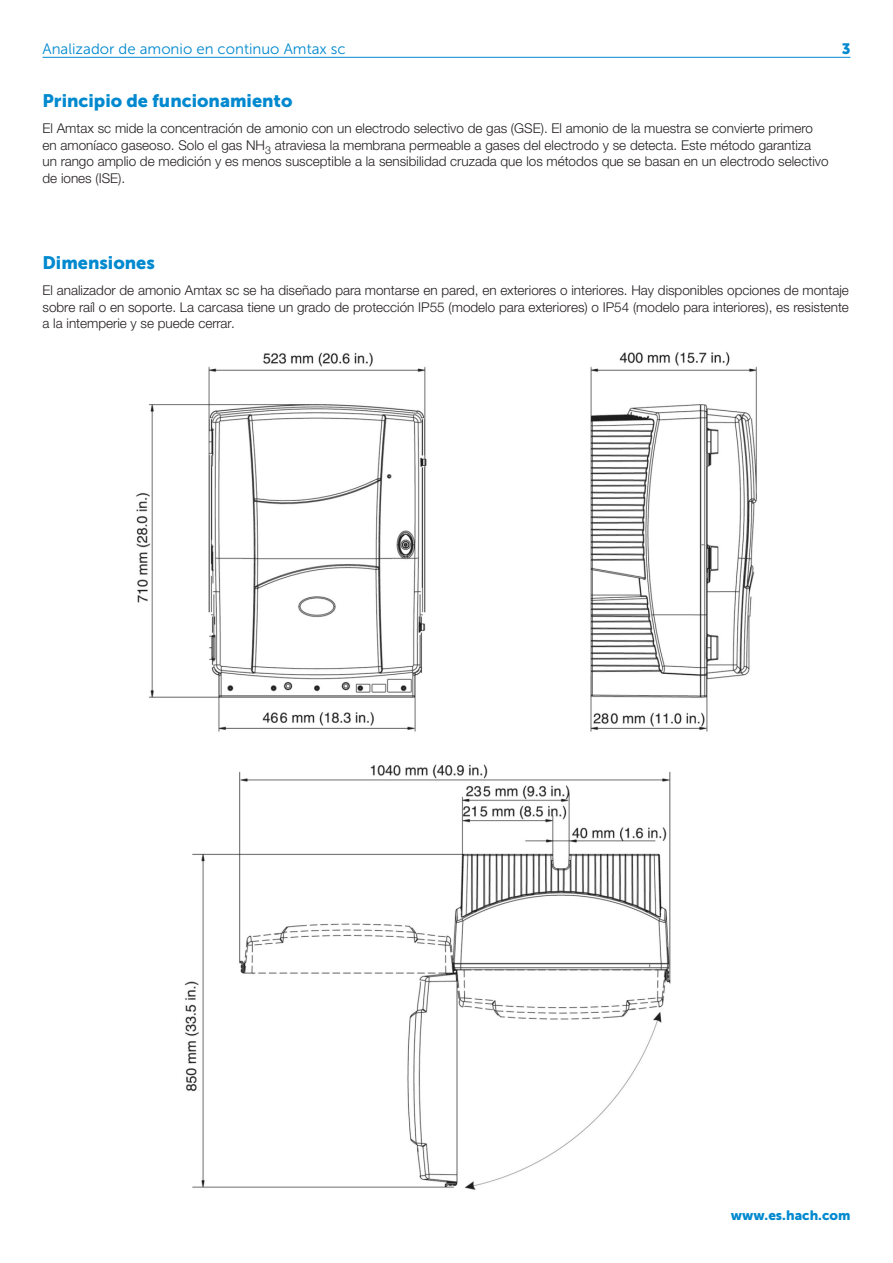
<style>
.page{position:relative;width:893px;height:1263px;background:#fff}
.page>*{position:absolute;margin:0;border:0;box-sizing:border-box;transform-origin:0 0}
.Head_2{font:18px "Museo Sans 900";color:#0089cf}
.Head_3{font:15px "Museo Sans 300";color:#0089cf}
.Head_3-2{font:15px "Museo Sans 900";color:#0089cf}
.Text_1{font:300 13.5px/16.5px "Helvetica Neue LTW1 G";color:#231f20}
.Text_1_Color{font:13.5px "Museo Sans 900";color:#0089cf}
</style>
<div class="page">
<img style="left:136px;top:352px;width:621px;height:838px">
<hr style="left:43px;top:57px;width:807px;height:1px;background:#0089cf">
<p class="Head_3" style="left:43px;top:41px;width:305px">Analizador de amonio en continuo Amtax sc</p>
<p class="Head_3-2" style="left:842px;top:40px;width:10px">3</p>
<p class="Head_2" style="left:43px;top:91px;width:252px">Principio de funcionamiento</p>
<p class="Text_1" style="left:43px;top:120px;width:787px">El Amtax sc mide la concentración de amonio con un electrodo selectivo de gas (GSE). El amonio de la muestra se convierte primero en amoníaco gaseoso. Solo el gas NH<sub>3</sub> atraviesa la membrana permeable a gases del electrodo y se detecta. Este método garantiza un rango amplio de medición y es menos susceptible a la sensibilidad cruzada que los métodos que se basan en un electrodo selectivo de iones (ISE).</p>
<p class="Head_2" style="left:43px;top:253px;width:114px">Dimensiones</p>
<p class="Text_1" style="left:43px;top:282px;width:808px;text-align:justify">El analizador de amonio Amtax sc se ha diseñado para montarse en pared, en exteriores o interiores. Hay disponibles opciones de montaje sobre raíl o en soporte. La carcasa tiene un grado de protección IP55 (modelo para exteriores) o IP54 (modelo para interiores), es resistente a la intemperie y se puede cerrar.</p>
<p class="Text_1_Color" style="left:731px;top:1208px;width:121px">www.es.hach.com</p>
</div>
